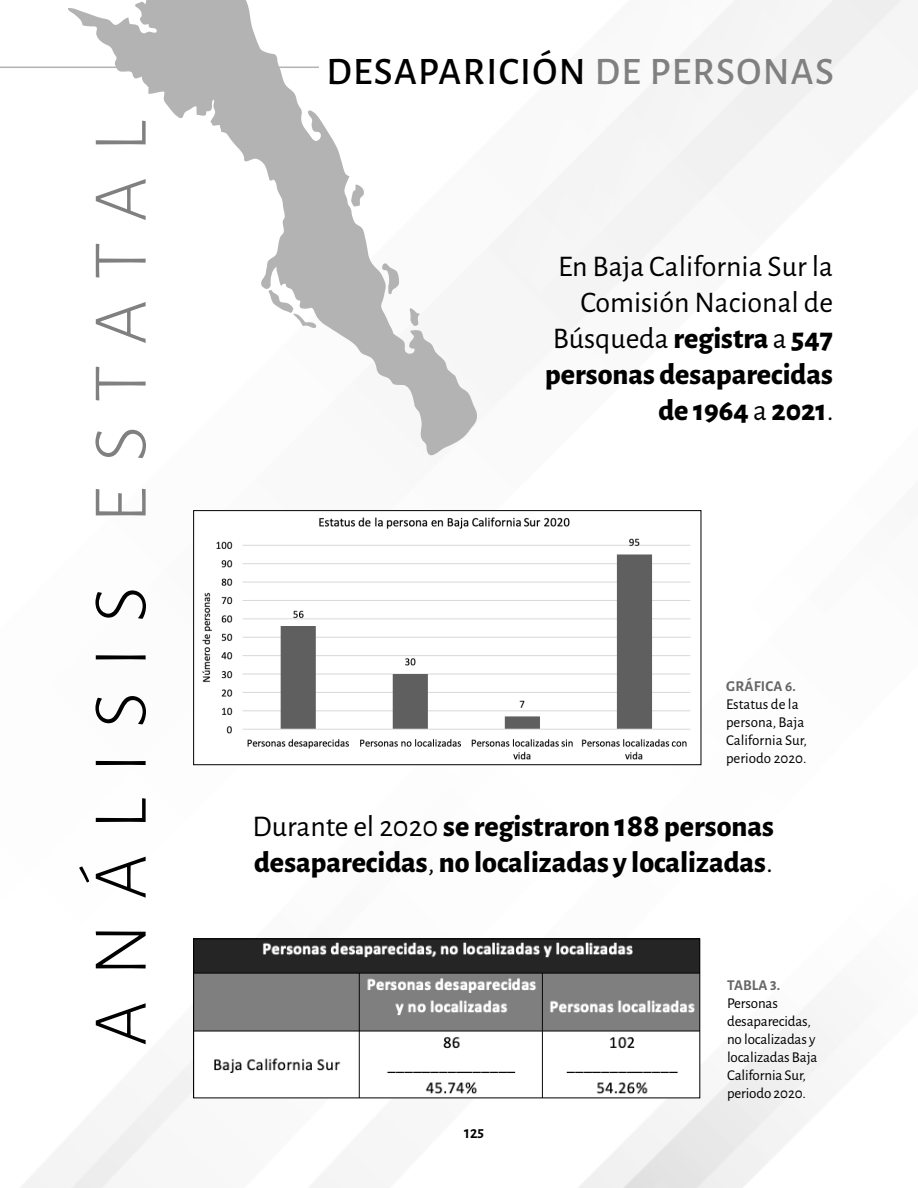
<style>
.page{position:relative;width:918px;height:1188px;background:#fff}
.page>*{position:absolute;margin:0;border:0;box-sizing:border-box;transform-origin:0 0}
.t1{font:300 78px "Alegreya Sans SC";letter-spacing:.32em;color:#000}
.t2{font:500 39px "Alegreya Sans SC";letter-spacing:.035em;color:#000}
.t3{font:30px/36px "Alegreya Sans";color:#000;text-align:right}
.t4{font:800 30px/36px "Alegreya Sans";color:#000}
.t5{font:15px/18px "Alegreya Sans";letter-spacing:-.01em;color:#000}
.t6{font:700 15px "Alegreya Sans";color:#000}
.s1{color:#808080}
.s2{font-weight:800}
.s3{font-weight:700;color:#666}
.s4{font-weight:400}
.s5{font-size:33px}
</style>
<div class="page">
<hr style="left:0;top:67px;width:319px;height:1px;background:#b3b3b3">
<img style="left:202px;top:517px;width:489px;height:243px">
<div style="left:193px;top:510px;width:508px;height:255px;border:1px solid #000"></div>
<svg style="left:67px;top:0;width:410px;height:462px"></svg>
<svg style="left:408px;top:306px;width:12px;height:20px"></svg>
<svg style="left:268px;top:290px;width:49px;height:39px"></svg>
<img style="left:195px;top:940px;width:503px;height:156px">
<div style="left:193px;top:938px;width:507px;height:160px;border:1px solid #000"></div>
<p class="t1" style="left:70px;top:1046px;width:927px;rotate:-90deg">ANÁLISIS <span class="s1">ESTATAL</span></p>
<h2 class="t2" style="left:326px;top:44px;width:509px">DESAPARICIÓN <span class="s1">DE PERSONAS</span></h2>
<p class="t3" style="left:545px;top:247px;width:290px">En Baja California Sur la<br>Comisión Nacional de<br>Búsqueda <span class="s2">registra</span> a <span class="s2">547 personas desaparecidas de 1964</span> a <span class="s2">2021</span>.</p>
<p class="t5" style="left:726px;top:677px;width:82px"><span class="s3">GRÁFICA 6.<br></span>Estatus de la persona, Baja<br>California Sur, periodo 2020.</p>
<p class="t4" style="left:252px;top:806px;width:523px"><span class="s4">Durante el 2020</span> se registraron <span class="s5">188</span> personas desaparecidas<span class="s4">,</span> no localizadas y localizadas<span class="s4">.</span></p>
<p class="t6" style="left:464px;top:1123px;width:21px">125</p>
<p class="t5" style="left:727px;top:976px;width:92px"><span class="s3">TABLA 3.<br></span>Personas desaparecidas, no localizadas y localizadas Baja<br>California Sur, periodo 2020.</p>
</div>
